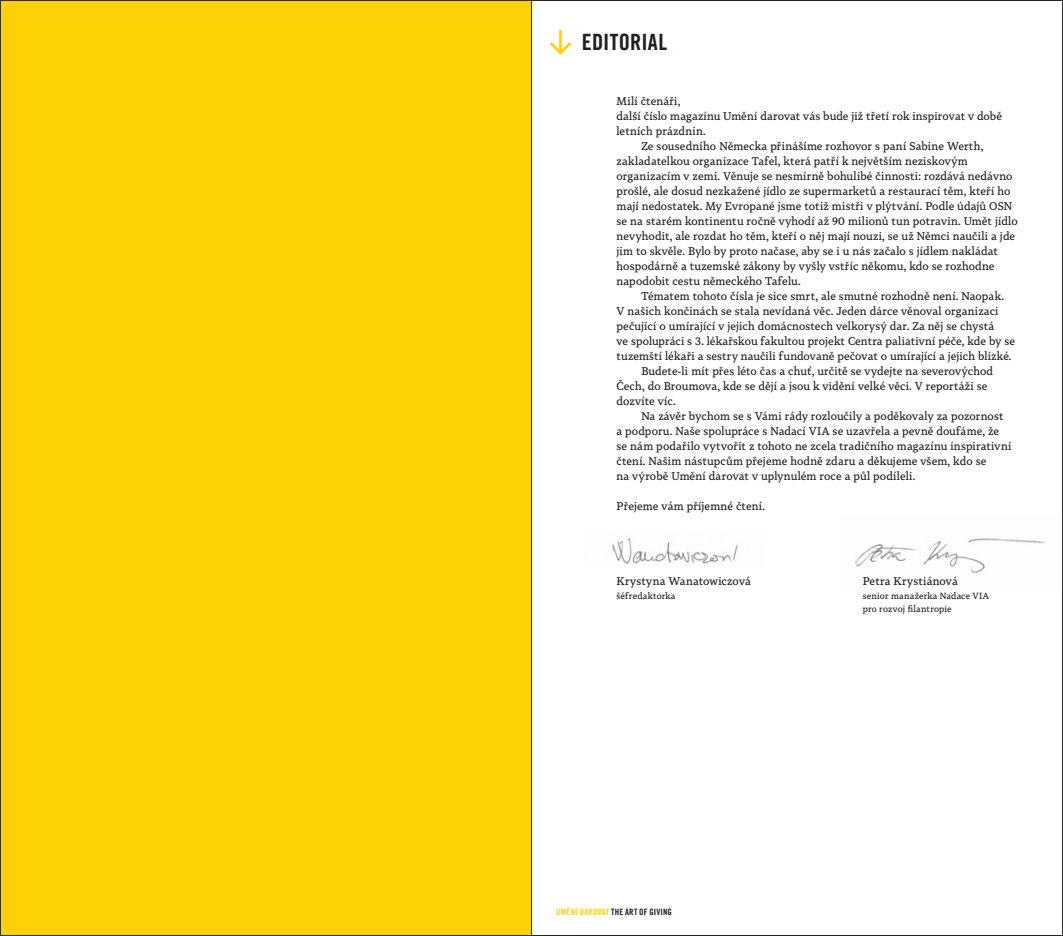
<style>
.page{position:relative;width:1063px;height:936px;background:#fff}
.page>*{position:absolute;margin:0;border:0;box-sizing:border-box;transform-origin:0 0}
.t1{font:22.5px "Trade Gothic LT Com Bd Cn 20";color:#231f20}
.t2{font:11px "Tabac G4";letter-spacing:.01em;color:#231f20}
.t3{font:11px "Tabac G4";letter-spacing:.03em;color:#231f20}
.t4{font:8.75px/12.5px "Tabac G4";letter-spacing:.025em;color:#231f20}
.t5{font:8.75px "Trade Gothic LT Com Bd Cn 20";letter-spacing:.025em;color:#231f20}
.t6{font:8.75px "Trade Gothic LT Com Bd Cn 20";letter-spacing:.035em;color:#fed105}
.s1{font-family:"Tabac Sans";font-size:35px;color:#fed105}
</style>
<div class="page">
<img style="left:855px;top:538px;width:191px;height:36px">
<img style="left:612px;top:537px;width:126px;height:27px">
<div style="left:0;top:0;width:531px;height:935px;background:#fed105"></div>
<h1 class="t1" style="left:549px;top:28px;width:65px"><span class="s1">↓</span> EDITORIAL</h1>
<p class="t2" style="left:617px;top:94px;width:65px">Milí čtenáři,</p>
<p class="t2" style="left:617px;top:109px;width:387px">další číslo magazínu Umění darovat vás bude již třetí rok inspirovat v době</p>
<p class="t3" style="left:617px;top:124px;width:91px">letních prázdnin.</p>
<p class="t2" style="left:641px;top:139px;width:343px">Ze sousedního Německa přinášíme rozhovor s paní Sabine Werth,</p>
<p class="t2" style="left:617px;top:154px;width:353px">zakladatelkou organizace Tafel, která patří k největším neziskovým</p>
<p class="t2" style="left:617px;top:169px;width:397px">organizacím v zemi. Věnuje se nesmírně bohulibé činnosti: rozdává nedávno</p>
<p class="t2" style="left:617px;top:184px;width:395px">prošlé, ale dosud nezkažené jídlo ze supermarketů a restaurací těm, kteří ho</p>
<p class="t2" style="left:617px;top:199px;width:397px">mají nedostatek. My Evropané jsme totiž mistři v plýtvání. Podle údajů OSN</p>
<p class="t2" style="left:617px;top:214px;width:403px">se na starém kontinentu ročně vyhodí až 90 milionů tun potravin. Umět jídlo</p>
<p class="t2" style="left:617px;top:229px;width:400px">nevyhodit, ale rozdat ho těm, kteří o něj mají nouzi, se už Němci naučili a jde</p>
<p class="t2" style="left:617px;top:244px;width:383px">jim to skvěle. Bylo by proto načase, aby se i u nás začalo s jídlem nakládat</p>
<p class="t2" style="left:617px;top:259px;width:379px">hospodárně a tuzemské zákony by vyšly vstříc někomu, kdo se rozhodne</p>
<p class="t2" style="left:617px;top:274px;width:186px">napodobit cestu německého Tafelu.</p>
<p class="t2" style="left:641px;top:289px;width:364px">Tématem tohoto čísla je sice smrt, ale smutné rozhodně není. Naopak.</p>
<p class="t2" style="left:617px;top:304px;width:384px">V našich končinách se stala nevídaná věc. Jeden dárce věnoval organizaci</p>
<p class="t2" style="left:617px;top:319px;width:379px">pečující o umírající v jejich domácnostech velkorysý dar. Za něj se chystá</p>
<p class="t2" style="left:617px;top:334px;width:400px">ve spolupráci s 3. lékařskou fakultou projekt Centra paliativní péče, kde by se</p>
<p class="t2" style="left:617px;top:349px;width:397px">tuzemští lékaři a sestry naučili fundovaně pečovat o umírající a jejich blízké.</p>
<p class="t2" style="left:641px;top:364px;width:353px">Budete‑li mít přes léto čas a chuť, určitě se vydejte na severovýchod</p>
<p class="t2" style="left:617px;top:379px;width:372px">Čech, do Broumova, kde se dějí a jsou k vidění velké věci. V reportáži se</p>
<p class="t2" style="left:617px;top:394px;width:61px">dozvíte víc.</p>
<p class="t2" style="left:641px;top:409px;width:364px">Na závěr bychom se s Vámi rády rozloučily a poděkovaly za pozornost</p>
<p class="t2" style="left:617px;top:424px;width:384px">a podporu. Naše spolupráce s Nadací VIA se uzavřela a pevně doufáme, že</p>
<p class="t2" style="left:617px;top:439px;width:396px">se nám podařilo vytvořit z tohoto ne zcela tradičního magazínu inspirativní</p>
<p class="t2" style="left:617px;top:454px;width:371px">čtení. Našim nástupcům přejeme hodně zdaru a děkujeme všem, kdo se</p>
<p class="t2" style="left:617px;top:469px;width:300px">na výrobě Umění darovat v uplynulém roce a půl podíleli.</p>
<p class="t2" style="left:617px;top:499px;width:150px">Přejeme vám příjemné čtení.</p>
<p class="t2" style="left:617px;top:574px;width:136px">Krystyna Wanatowiczová</p>
<p class="t2" style="left:863px;top:574px;width:97px">Petra Krystiánová</p>
<p class="t4" style="left:617px;top:589px;width:61px">šéfredaktorka</p>
<p class="t4" style="left:863px;top:589px;width:128px">senior manažerka Nadace VIA pro rozvoj filantropie</p>
<p class="t6" style="left:556px;top:906px;width:34px">UMĚNÍ DAROVAT</p>
<p class="t5" style="left:611px;top:906px;width:47px">THE ART OF GIVING</p>
</div>
